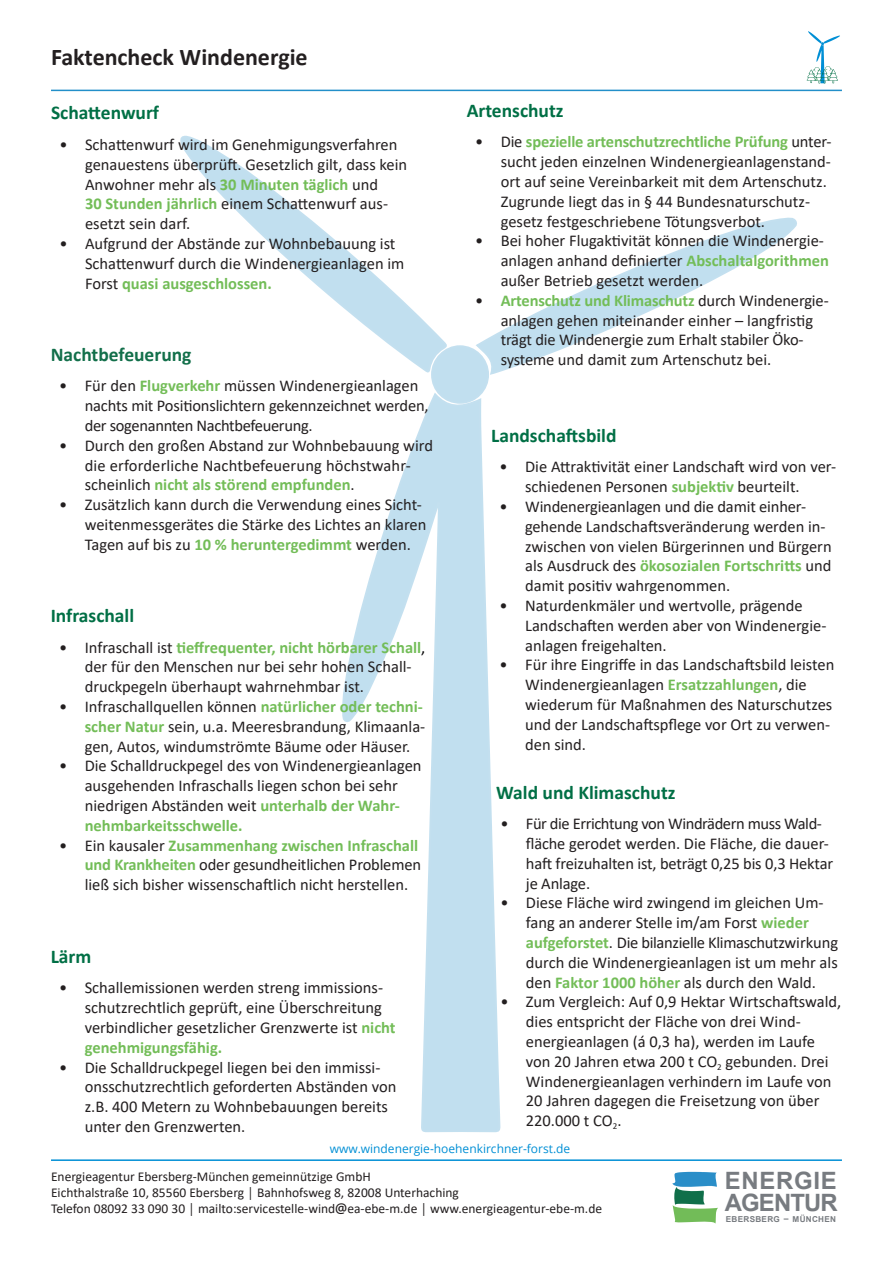
<style>
.page{position:relative;width:893px;height:1263px;background:#fff}
.page>*{position:absolute;margin:0;border:0;box-sizing:border-box;transform-origin:0 0}
.t1{font:700 24px "Calibri";color:#231f20}
.t2{font:700 23.85px/21.3px "Arial";letter-spacing:-.005em;color:#777b80}
.t3{font:700 19.5px "Calibri";color:#006f45}
.t4{font:700 19.5px "Calibri";color:#126f4a}
.t5{font:16.5px/19.8px "Calibri";color:#231f20}
.Fliestext{font:13.5px/16.2px "Calibri";color:#231f20}
.Bullet_1{font:12px "Open Sans";color:#008fd5}
.t6{font:700 8.1px "Arial";letter-spacing:.04em;color:#777b80}
.s1{font-weight:700;color:#73bd58}
.s2{color:#000}
.s3{font-family:"Open Sans";font-weight:600}
</style>
<div class="page">
<svg style="left:342px;top:391px;width:158px;height:742px"></svg>
<svg style="left:474px;top:217px;width:323px;height:158px"></svg>
<svg style="left:180px;top:135px;width:269px;height:238px"></svg>
<div style="left:432px;top:346px;width:56px;height:57px;background:#c1dfef;border-radius:50%"></div>
<div style="left:431px;top:345px;width:58px;height:59px;border:2px solid #2b90c9;border-radius:50%"></div>
<hr style="left:51px;top:90px;width:791px;height:1px;background:#228fc9">
<svg style="left:807px;top:31px;width:33px;height:52px"></svg>
<svg style="left:672px;top:1172px;width:46px;height:51px"></svg>
<hr style="left:51px;top:1159px;width:791px;height:2px;background:#008fd5">
<p class="t1" style="left:51px;top:40px;width:258px">Faktencheck Windenergie</p>
<p class="t3" style="left:51px;top:99px;width:110px">Schattenwurf</p>
<p class="t5" style="left:85px;top:134px;width:324px;text-indent:-26px">• Schattenwurf wird im Genehmigungsverfahren genauestens überprüft. Gesetzlich gilt, dass kein Anwohner mehr als <span class="s1">30 Minuten täglich</span> und<br><span class="s1">30 Stunden jährlich</span> einem Schattenwurf aus&shy;esetzt sein darf.</p>
<p class="t5" style="left:85px;top:233px;width:321px;text-indent:-26px">• Aufgrund der Abstände zur Wohnbebauung ist<br>Schattenwurf durch die Windenergieanlagen im<br>Forst <span class="s1">quasi ausgeschlossen.</span></p>
<p class="t4" style="left:51px;top:341px;width:142px">Nachtbefeuerung</p>
<p class="t5" style="left:85px;top:376px;width:346px;text-indent:-26px">• Für den <span class="s1">Flugverkehr</span> müssen Windenergieanlagen nachts mit Positionslichtern gekennzeichnet werden, der sogenannten Nachtbefeuerung.</p>
<p class="t5" style="left:85px;top:435px;width:350px;text-indent:-26px">• Durch den großen Abstand zur Wohnbebauung wird die erforderliche Nachtbefeuerung höchstwahr&shy;scheinlich <span class="s1">nicht als störend empfunden</span>.</p>
<p class="t5" style="left:85px;top:494px;width:343px;text-indent:-26px">• Zusätzlich kann durch die Verwendung eines Sicht&shy;weitenmessgerätes die Stärke des Lichtes an klaren<br>Tagen auf bis zu <span class="s1">10 % heruntergedimmt</span> werden.</p>
<p class="t3" style="left:51px;top:602px;width:85px">Infraschall</p>
<p class="t5" style="left:85px;top:637px;width:342px;text-indent:-26px">• Infraschall ist <span class="s1">tieffrequenter, nicht hörbarer Schall</span><span class="s2">, </span>der für den Menschen nur bei sehr hohen Schall&shy;druckpegeln überhaupt wahrnehmbar ist.</p>
<p class="t5" style="left:85px;top:696px;width:342px;text-indent:-26px">• Infraschallquellen können <span class="s1">natürlicher oder techni&shy;scher Natur</span> sein, u.a. Meeresbrandung, Klimaanla&shy;gen, Autos, windumströmte Bäume oder Häuser.</p>
<p class="t5" style="left:85px;top:755px;width:338px;text-indent:-26px">• Die Schalldruckpegel des von Windenergieanlagen ausgehenden Infraschalls liegen schon bei sehr niedrigen Abständen weit <span class="s1">unterhalb der Wahr&shy;nehmbarkeitsschwelle.</span></p>
<p class="t5" style="left:85px;top:835px;width:338px;text-indent:-26px">• Ein kausaler <span class="s1">Zusammenhang zwischen Infraschall und Krankheiten</span> oder gesundheitlichen Problemen ließ sich bisher wissenschaftlich nicht herstellen.</p>
<p class="t3" style="left:51px;top:942px;width:42px">Lärm</p>
<p class="t5" style="left:85px;top:977px;width:312px;text-indent:-26px">• Schallemissionen werden streng immissions&shy;schutzrechtlich geprüft, eine Überschreitung verbindlicher gesetzlicher Grenzwerte ist <span class="s1">nicht genehmigungsfähig.</span></p>
<p class="t5" style="left:85px;top:1057px;width:313px;text-indent:-26px">• Die Schalldruckpegel liegen bei den immissi&shy;onsschutzrechtlich geforderten Abständen von z.B. 400 Metern zu Wohnbebauungen bereits unter den Grenzwerten.</p>
<p class="t3" style="left:467px;top:96px;width:98px">Artenschutz</p>
<p class="t5" style="left:501px;top:131px;width:332px;text-indent:-26px">• Die <span class="s1">spezielle artenschutzrechtliche Prüfung</span> unter&shy;sucht jeden einzelnen Windenergieanlagenstand&shy;ort auf seine Vereinbarkeit mit dem Artenschutz.<br>Zugrunde liegt das in § 44 Bundesnaturschutz&shy;gesetz festgeschriebene Tötungsverbot.</p>
<p class="t5" style="left:501px;top:230px;width:330px;text-indent:-26px">• Bei hoher Flugaktivität können die Windenergie&shy;anlagen anhand definierter <span class="s1">Abschaltalgorithmen </span>außer Betrieb gesetzt werden.</p>
<p class="t5" style="left:501px;top:290px;width:329px;text-indent:-26px">• <span class="s1">Artenschutz und Klimaschutz</span> durch Windenergie&shy;anlagen gehen miteinander einher – langfristig trägt die Windenergie zum Erhalt stabiler Öko&shy;systeme und damit zum Artenschutz bei.</p>
<p class="t3" style="left:491px;top:421px;width:127px">Landschaftsbild</p>
<p class="t5" style="left:525px;top:457px;width:313px;text-indent:-26px">• Die Attraktivität einer Landschaft wird von ver&shy;schiedenen Personen <span class="s1">subjektiv</span> beurteilt.</p>
<p class="t5" style="left:525px;top:496px;width:308px;text-indent:-26px">• Windenergieanlagen und die damit einher&shy;gehende Landschaftsveränderung werden in&shy;zwischen von vielen Bürgerinnen und Bürgern als Ausdruck des <span class="s1">ökosozialen Fortschritts</span> und damit positiv wahrgenommen.</p>
<p class="t5" style="left:525px;top:595px;width:303px;text-indent:-26px">• Naturdenkmäler und wertvolle, prägende<br>Landschaften werden aber von Windenergie&shy;anlagen freigehalten.</p>
<p class="t5" style="left:525px;top:655px;width:311px;text-indent:-26px">• Für ihre Eingriffe in das Landschaftsbild leisten Windenergieanlagen <span class="s1">Ersatzzahlungen</span>, die wiederum für Maßnahmen des Naturschutzes und der Landschaftspflege vor Ort zu verwen&shy;den sind.</p>
<p class="t3" style="left:496px;top:778px;width:181px">Wald und Klimaschutz</p>
<p class="t5" style="left:526px;top:813px;width:309px;text-indent:-26px">• Für die Errichtung von Windrädern muss Wald-- fläche gerodet werden. Die Fläche, die dauer&shy;haft freizuhalten ist, beträgt 0,25 bis 0,3 Hektar je Anlage.</p>
<p class="t5" style="left:526px;top:892px;width:314px;text-indent:-26px">• Diese Fläche wird zwingend im gleichen Um&shy;fang an anderer Stelle im/am Forst <span class="s1">wieder aufgeforstet</span>. Die bilanzielle Klimaschutzwirkung durch die Windenergieanlagen ist um mehr als den <span class="s1">Faktor 1000 höher</span> als durch den Wald.</p>
<p class="t5" style="left:526px;top:991px;width:317px;text-indent:-26px">• Zum Vergleich: Auf 0,9 Hektar Wirtschaftswald, dies entspricht der Fläche von drei Wind&shy;energieanlagen (á 0,3 ha), werden im Laufe von 20 Jahren etwa 200 t CO<sub>2</sub> gebunden. Drei Windenergieanlagen verhindern im Laufe von 20 Jahren dagegen die Freisetzung von über 220.000 t CO<sub>2</sub>.</p>
<p class="Bullet_1" style="left:330px;top:1140px;width:242px">www.windenergie-hoehenkirchner-forst.de</p>
<p class="Fliestext" style="left:51px;top:1168px;width:409px">Energieagentur Ebersberg-München gemeinnützige GmbH<br>Eichthalstraße 10, 85560 Ebersberg │ Bahnhofsweg 8, 82008 Unterhaching</p>
<p class="Fliestext" style="left:51px;top:1200px;width:553px">Telefon 08092 33 090 30 │ mailto:servicestelle-wind<span class="s3">@</span>ea-ebe-m.de │ www.energieagentur-ebe-m.de</p>
<p class="t2" style="left:725px;top:1170px;width:114px">ENERGIE<br>AGENTUR</p>
<p class="t6" style="left:726px;top:1213px;width:112px">EBERSBERG − MÜNCHEN</p>
</div>
